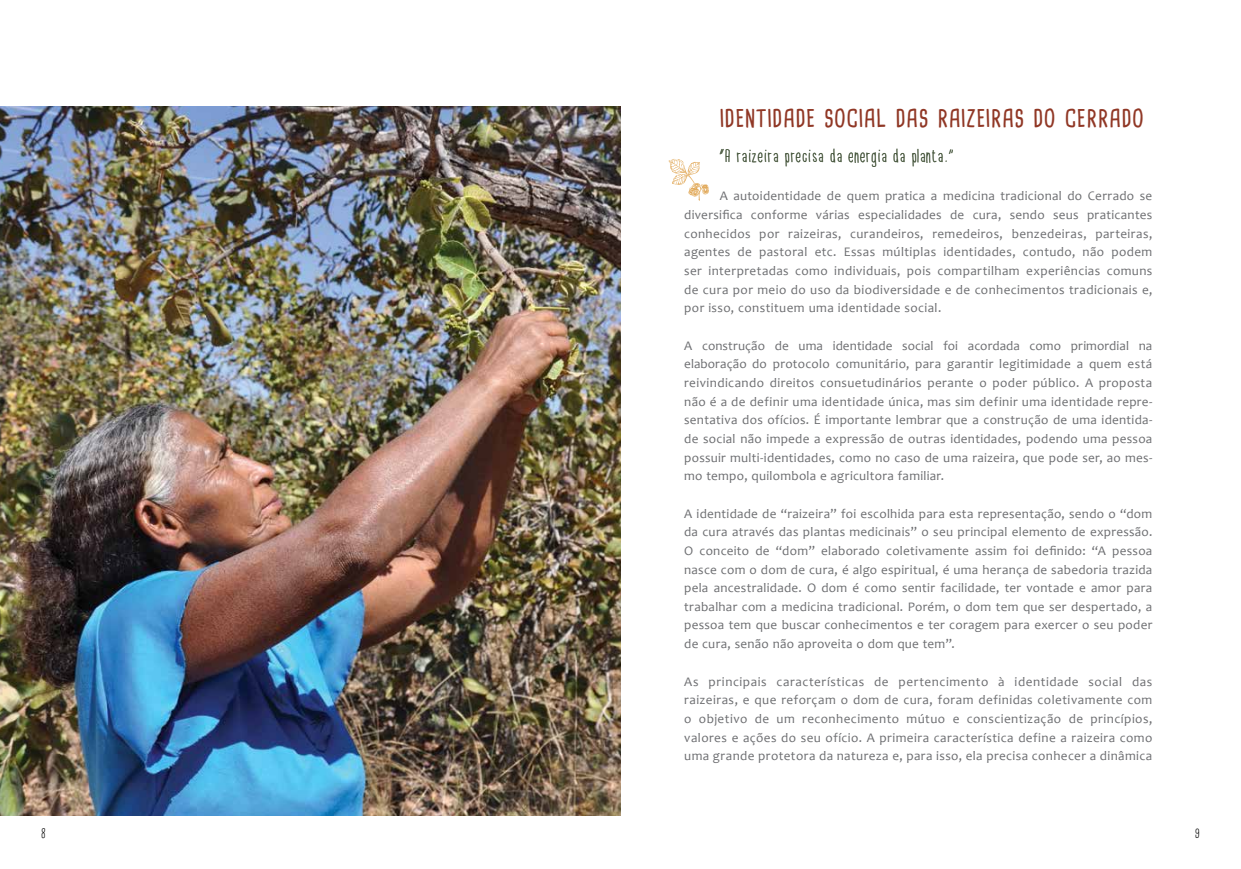
<style>
.page{position:relative;width:1241px;height:869px;background:#fff}
.page>*{position:absolute;margin:0;border:0;box-sizing:border-box;transform-origin:0 0}
.t1{font:700 23.75px "Cardenio Modern";letter-spacing:.01em;color:#903725}
.t2{font:17.5px "Thin Font";letter-spacing:.01em;color:#44543a}
.t3{font:13.12px/18.6px "Candara";letter-spacing:.025em;color:#6d6e71;text-align:justify}
.t4{font:12.5px "Cardenio Modern";color:#000}
</style>
<div class="page">
<img style="left:0;top:106px;width:620px;height:709px">
<svg style="left:668px;top:159px;width:40px;height:42px"></svg>
<h1 class="t1" style="left:719px;top:102px;width:426px">IDENTIDADE SOCIAL DAS RAIZEIRAS DO CERRADO</h1>
<h2 class="t2" style="left:719px;top:147px;width:237px">“A raizeira precisa da energia da planta.”</h2>
<p class="t3" style="left:684px;top:186px;width:469px;text-indent:35px">A autoidentidade de quem pratica a medicina tradicional do Cerrado se diversifica conforme várias especialidades de cura, sendo seus praticantes conhecidos por raizeiras, curandeiros, remedeiros, benzedeiras, parteiras, agentes de pastoral etc. Essas múltiplas identidades, contudo, não podem ser interpretadas como individuais, pois compartilham experiências comuns de cura por meio do uso da biodiversidade e de conhecimentos tradicionais e, por isso, constituem uma identidade social.</p>
<p class="t3" style="left:684px;top:336px;width:469px">A construção de uma identidade social foi acordada como primordial na elaboração do protocolo comunitário, para garantir legitimidade a quem está reivindicando direitos consuetudinários perante o poder público. A proposta não é a de definir uma identidade única, mas sim definir uma identidade repre&shy;sentativa dos ofícios. É importante lembrar que a construção de uma identida&shy;de social não impede a expressão de outras identidades, podendo uma pessoa possuir multi-identidades, como no caso de uma raizeira, que pode ser, ao mes&shy;mo tempo, quilombola e agricultora familiar.</p>
<p class="t3" style="left:684px;top:503px;width:469px">A identidade de “raizeira” foi escolhida para esta representação, sendo o “dom da cura através das plantas medicinais” o seu principal elemento de expressão.<br>O conceito de “dom” elaborado coletivamente assim foi definido: “A pessoa nasce com o dom de cura, é algo espiritual, é uma herança de sabedoria trazida pela ancestralidade. O dom é como sentir facilidade, ter vontade e amor para trabalhar com a medicina tradicional. Porém, o dom tem que ser despertado, a pessoa tem que buscar conhecimentos e ter coragem para exercer o seu poder de cura, senão não aproveita o dom que tem”.</p>
<p class="t3" style="left:684px;top:671px;width:469px">As principais características de pertencimento à identidade social das raizeiras, e que reforçam o dom de cura, foram definidas coletivamente com o objetivo de um reconhecimento mútuo e conscientização de princípios, valores e ações do seu ofício. A primeira característica define a raizeira como uma grande protetora da natureza e, para isso, ela precisa conhecer a dinâmica</p>
<p class="t4" style="left:41px;top:826px;width:6px">8</p>
<p class="t4" style="left:1194px;top:826px;width:6px">9</p>
</div>
